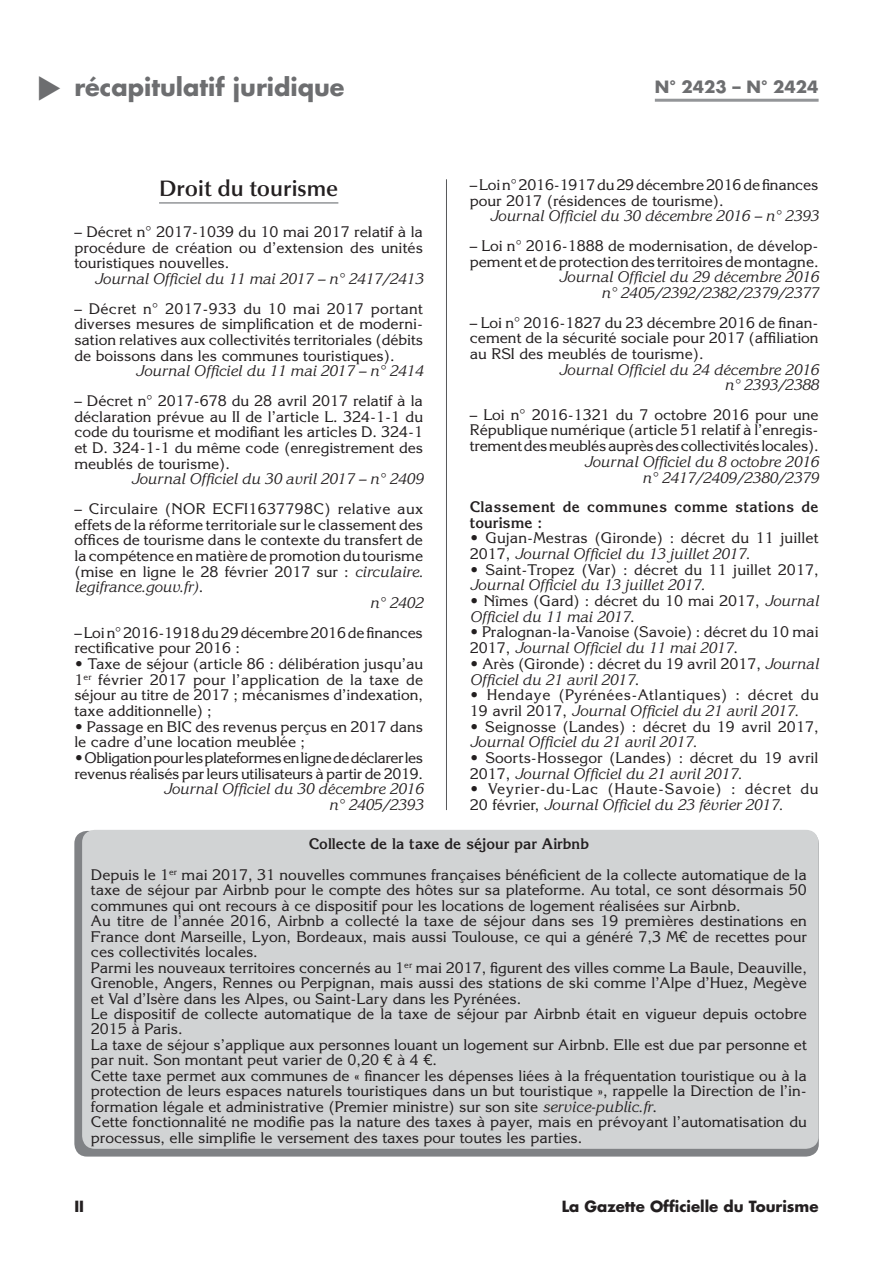
<style>
.page{position:relative;width:893px;height:1263px;background:#fff}
.page>*{position:absolute;margin:0;border:0;box-sizing:border-box;transform-origin:0 0}
.t1{font:700 24px "Futura Std";color:#6d6e70}
.t2{font:600 22.5px "Optima LT Std";color:#231f20}
.t3{font:700 16.5px "Futura Std";color:#6d6e70}
.t4{font:15px/15.8px "Korinna Std";color:#231f20}
.t5{font:italic 15px/15.8px "Korinna Std";color:#231f20;text-align:right}
.t6{font:15px/15.8px "Korinna Std";letter-spacing:-.02em;color:#231f20}
.t7{font:15px/15.8px "Korinna Std";letter-spacing:.03em;color:#231f20}
.t8{font:15px/15.8px "Korinna Std";letter-spacing:.04em;color:#231f20}
.t9{font:700 15px/15.6px "Korinna Std";letter-spacing:.02em;color:#231f20}
.t10{font:15px "Korinna Std";letter-spacing:.02em;color:#231f20}
.t11{font:700 15px "Futura Std";color:#231f20}
.s1{font-style:italic}
.s2{font-style:normal}
.s3{font-weight:700}
</style>
<div class="page">
<hr style="left:446px;top:179px;width:1px;height:631px;background:#58595b">
<hr style="left:159px;top:202px;width:179px;height:2px;background:#939598">
<div style="left:74px;top:831px;width:745px;height:326px;background:#808285;border-radius:13px"></div>
<div style="left:82px;top:830px;width:736px;height:319px;background:#d1d3d4;border-radius:13px"></div>
<hr style="left:655px;top:99px;width:163px;height:3px;background:#939598">
<h1 class="t1" style="left:74px;top:76px;width:272px">récapitulatif juridique</h1>
<p class="t3" style="left:655px;top:79px;width:165px">N° 2423 – N° 2424</p>
<h2 class="t2" style="left:159px;top:175px;width:181px">Droit du tourisme</h2>
<p class="t4" style="left:74px;top:225px;width:350px;text-align:justify">– Décret n° 2017-1039 du 10 mai 2017 relatif à la procédure de création ou d’extension des unités touristiques nouvelles.</p>
<p class="t5" style="left:94px;top:273px;width:330px">Journal Officiel du 11 mai 2017 – n° 2417/2413</p>
<p class="t4" style="left:74px;top:302px;width:350px;text-align:justify">– Décret n° 2017-933 du 10 mai 2017 portant diverses mesures de simplification et de moderni&shy;sation relatives aux collectivités territoriales (débits de boissons dans les communes touristiques).</p>
<p class="t5" style="left:136px;top:365px;width:289px">Journal Officiel du 11 mai 2017 – n° 2414</p>
<p class="t4" style="left:74px;top:394px;width:350px;text-align:justify">– Décret n° 2017-678 du 28 avril 2017 relatif à la déclaration prévue au II de l’article L. 324-1-1 du code du tourisme et modifiant les articles D. 324-1 et D. 324-1-1 du même code (enregistrement des meublés de tourisme).</p>
<p class="t5" style="left:131px;top:473px;width:293px">Journal Officiel du 30 avril 2017 – n° 2409</p>
<p class="t10" style="left:74px;top:503px;width:350px">– Circulaire (NOR ECFI1637798C) relative aux</p>
<p class="t4" style="left:74px;top:518px;width:350px">effets de la réforme territoriale sur le classement des</p>
<p class="t4" style="left:74px;top:534px;width:350px">offices de tourisme dans le contexte du transfert de</p>
<p class="t4" style="left:74px;top:549px;width:350px">la compétence en matière de promotion du tourisme</p>
<p class="t4" style="left:74px;top:565px;width:350px">(mise en ligne le 28 février 2017 sur : <span class="s1">circulaire.</span></p>
<p class="t5" style="left:74px;top:581px;width:131px">legifrance.gouv.fr)<span class="s2">.</span></p>
<p class="t5" style="left:370px;top:597px;width:55px">n° 2402</p>
<p class="t4" style="left:74px;top:626px;width:350px">– Loi n° 2016-1918 du 29 décembre 2016 de finances rectificative pour 2016 :</p>
<p class="t4" style="left:74px;top:658px;width:350px;text-align:justify">• Taxe de séjour (article 86 : délibération jusqu’au 1<sup>er</sup> février 2017 pour l’application de la taxe de séjour au titre de 2017 ; mécanismes d’indexation, taxe additionnelle) ;</p>
<p class="t4" style="left:74px;top:720px;width:350px">• Passage en BIC des revenus perçus en 2017 dans le cadre d’une location meublée ;</p>
<p class="t6" style="left:74px;top:752px;width:350px">• Obligation pour les plateformes en ligne de déclarer les revenus réalisés par leurs utilisateurs à partir de 2019.</p>
<p class="t5" style="left:163px;top:783px;width:261px">Journal Officiel du 30 décembre 2016 n° 2405/2393</p>
<p class="t4" style="left:470px;top:179px;width:350px">– Loi n° 2016-1917 du 29 décembre 2016 de finances pour 2017 (résidences de tourisme).</p>
<p class="t5" style="left:490px;top:210px;width:330px">Journal Officiel du 30 décembre 2016 – n° 2393</p>
<p class="t4" style="left:470px;top:240px;width:350px">– Loi n° 2016-1888 de modernisation, de dévelop&shy;pement et de protection des territoires de montagne.</p>
<p class="t5" style="left:559px;top:271px;width:261px">Journal Officiel du 29 décembre 2016 n° 2405/2392/2382/2379/2377</p>
<p class="t4" style="left:470px;top:316px;width:350px;text-align:justify">– Loi n° 2016-1827 du 23 décembre 2016 de finan&shy;cement de la sécurité sociale pour 2017 (affiliation au RSI des meublés de tourisme).</p>
<p class="t5" style="left:559px;top:363px;width:261px">Journal Officiel du 24 décembre 2016 n° 2393/2388</p>
<p class="t4" style="left:470px;top:408px;width:350px;text-align:justify">– Loi n° 2016-1321 du 7 octobre 2016 pour une République numérique (article 51 relatif à l’enregis&shy;trement des meublés auprès des collectivités locales).</p>
<p class="t5" style="left:584px;top:455px;width:236px">Journal Officiel du 8 octobre 2016 n° 2417/2409/2380/2379</p>
<p class="t9" style="left:470px;top:501px;width:350px">Classement de communes comme stations de tourisme :</p>
<p class="t4" style="left:470px;top:532px;width:350px">• Gujan-Mestras (Gironde) : décret du 11 juillet<br>2017, <span class="s1">Journal Officiel du 13 juillet 2017.</span></p>
<p class="t4" style="left:470px;top:563px;width:350px">• Saint-Tropez (Var) : décret du 11 juillet 2017,</p>
<p class="t5" style="left:470px;top:579px;width:237px">Journal Officiel du 13 juillet 2017.</p>
<p class="t4" style="left:470px;top:595px;width:350px">• Nîmes (Gard) : décret du 10 mai 2017, <span class="s1">Journal<br>Officiel du 11 mai 2017</span>.</p>
<p class="t4" style="left:470px;top:626px;width:350px">• Pralognan-la-Vanoise (Savoie) : décret du 10 mai<br>2017, <span class="s1">Journal Officiel du 11 mai 2017</span>.</p>
<p class="t4" style="left:470px;top:657px;width:350px">• Arès (Gironde) : décret du 19 avril 2017, <span class="s1">Journal<br>Officiel du 21 avril 2017</span>.</p>
<p class="t7" style="left:470px;top:689px;width:350px">• Hendaye (Pyrénées-Atlantiques) : décret du<br>19 avril 2017, <span class="s1">Journal Officiel du 21 avril 2017.</span></p>
<p class="t4" style="left:470px;top:720px;width:350px">• Seignosse (Landes) : décret du 19 avril 2017,</p>
<p class="t5" style="left:470px;top:736px;width:229px">Journal Officiel du 21 avril 2017.</p>
<p class="t4" style="left:470px;top:751px;width:350px">• Soorts-Hossegor (Landes) : décret du 19 avril<br>2017, <span class="s1">Journal Officiel du 21 avril 2017.</span></p>
<p class="t8" style="left:470px;top:783px;width:350px">• Veyrier-du-Lac (Haute-Savoie) : décret du<br>20 février, <span class="s1">Journal Officiel du 23 février 2017.</span></p>
<p class="t4" style="left:91px;top:830px;width:717px;line-height:30.9px;text-align:center"><span class="s3">Collecte de la taxe de séjour par Airbnb<br></span>Depuis le 1<sup>er</sup> mai 2017, 31 nouvelles communes françaises bénéficient de la collecte automatique de la</p>
<p class="t4" style="left:91px;top:884px;width:717px">taxe de séjour par Airbnb pour le compte des hôtes sur sa plateforme. Au total, ce sont désormais 50 communes qui ont recours à ce dispositif pour les locations de logement réalisées sur Airbnb.<br>Au titre de l’année 2016, Airbnb a collecté la taxe de séjour dans ses 19 premières destinations en France dont Marseille, Lyon, Bordeaux, mais aussi Toulouse, ce qui a généré 7,3 M€ de recettes pour ces collectivités locales.<br>Parmi les nouveaux territoires concernés au 1<sup>er</sup> mai 2017, figurent des villes comme La Baule, Deauville, Grenoble, Angers, Rennes ou Perpignan, mais aussi des stations de ski comme l’Alpe d’Huez, Megève et Val d’Isère dans les Alpes, ou Saint-Lary dans les Pyrénées.<br>Le dispositif de collecte automatique de la taxe de séjour par Airbnb était en vigueur depuis octobre 2015 à Paris.<br>La taxe de séjour s’applique aux personnes louant un logement sur Airbnb. Elle est due par personne et par nuit. Son montant peut varier de 0,20 € à 4 €.<br>Cette taxe permet aux communes de « financer les dépenses liées à la fréquentation touristique ou à la protection de leurs espaces naturels touristiques dans un but touristique », rappelle la Direction de l’in&shy;formation légale et administrative (Premier ministre) sur son site <span class="s1">service-public.fr</span>.<br>Cette fonctionnalité ne modifie pas la nature des taxes à payer, mais en prévoyant l’automatisation du processus, elle simplifie le versement des taxes pour toutes les parties.</p>
<p class="t11" style="left:74px;top:1199px;width:11px">II</p>
<p class="t11" style="left:562px;top:1199px;width:258px">La Gazette Officielle du Tourisme</p>
</div>
